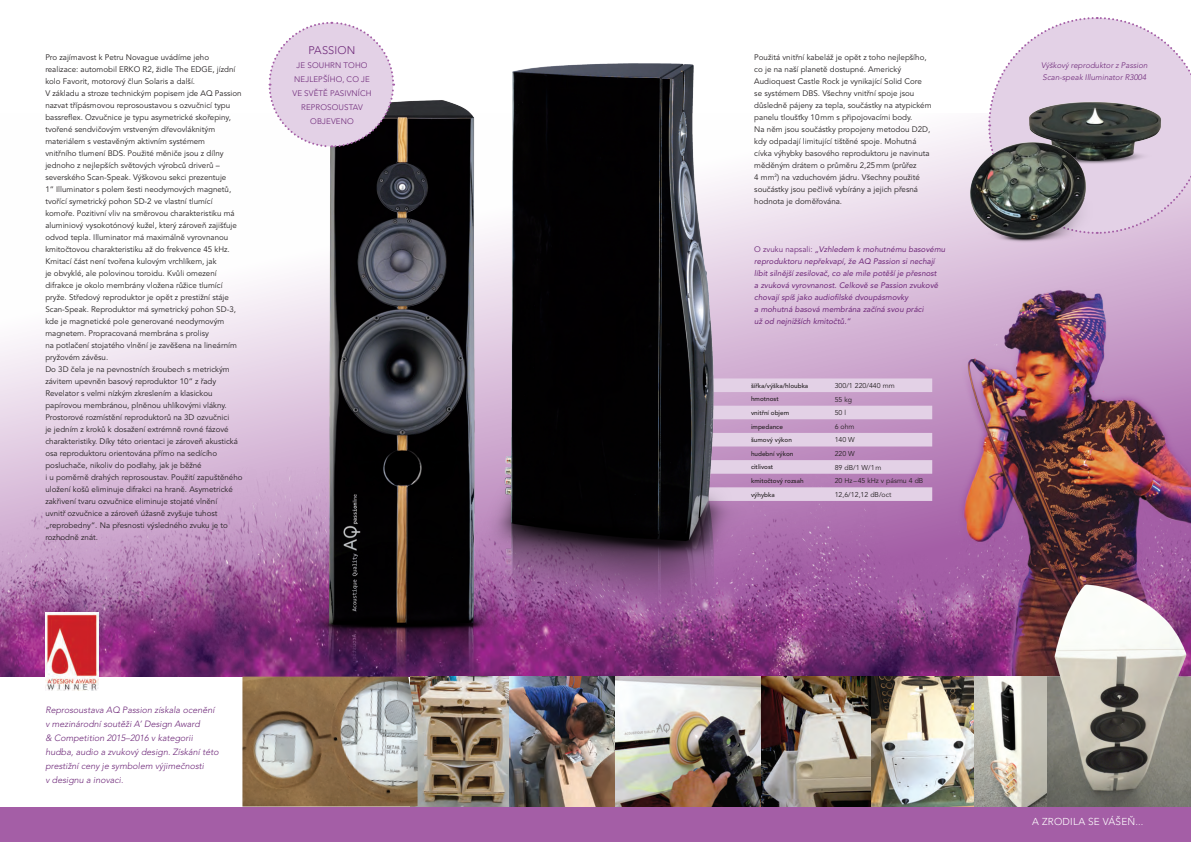
<style>
.page{position:relative;width:1191px;height:842px;background:#fff}
.page>*{position:absolute;margin:0;border:0;box-sizing:border-box;transform-origin:0 0}
.vykrik{font:300 11px "Avenir LTCE";letter-spacing:.015em;color:#6d2778}
.uvod{font:300 10px "Avenir LTCE";letter-spacing:.025em;color:#fff}
.text{font:italic 300 9px/14px "Avenir LTCE";color:#6d2778}
.text-2{font:8px/12px "Avenir LTCE";color:#231f20}
.text-3{font:italic 8px/12px "Avenir LTCE";color:#6d2778}
.vykrik-2{font:300 8px/14px "Avenir LTCE";letter-spacing:.015em;color:#6d2778;text-align:center}
.text-4{font:italic 300 8px "Avenir LTCE";color:#6d2778}
.t1{font:7px "Avenir LTCE";color:#231f20}
.t2{font:500 6.4px "Avenir LTCE";color:#231f20}
.s1{font-style:normal}
</style>
<div class="page">
<svg style="left:0;top:122px;width:1191px;height:345px"></svg>
<img style="left:0;top:467px;width:1191px;height:375px">
<img style="left:951px;top:283px;width:240px;height:394px">
<div style="left:0;top:677px;width:1191px;height:129px;background:#fff"></div>
<img style="left:614px;top:677px;width:147px;height:129px">
<img style="left:417px;top:677px;width:197px;height:129px">
<img style="left:974px;top:677px;width:73px;height:129px">
<img style="left:242px;top:677px;width:175px;height:129px">
<img style="left:761px;top:677px;width:213px;height:129px">
<img style="left:290px;top:100px;width:224px;height:644px">
<svg style="left:987px;top:17px;width:204px;height:218px"></svg>
<img style="left:45px;top:612px;width:54px;height:78px">
<img style="left:1021px;top:91px;width:147px;height:106px">
<img style="left:962px;top:138px;width:164px;height:134px">
<img style="left:1047px;top:574px;width:144px;height:232px">
<svg style="left:267px;top:21px;width:128px;height:127px"></svg>
<svg style="left:781px;top:378px;width:151px;height:123px;background:#d2b2d4"></svg>
<img style="left:482px;top:63px;width:299px;height:580px">
<p class="text-2" style="left:45px;top:51px;width:191px">Pro zajímavost k Petru Novague uvádíme jeho realizace: automobil ERKO R2, židle The EDGE, jízdní kolo Favorit, motorový člun Solaris a další.</p>
<p class="text-2" style="left:45px;top:87px;width:198px">V základu a stroze technickým popisem jde AQ Passion nazvat třípásmovou reprosoustavou s ozvučnicí typu bassreflex. Ozvučnice je typu asymetrické skořepiny, tvořené sendvičovým vrstveným dřevovláknitým materiálem s vestavěným aktivním systémem<br>vnitřního tlumení BDS. Použité měniče jsou z dílny jednoho z nejlepších světových výrobců driverů – severského Scan-Speak. Výškovou sekci prezentuje<br>1“ Illuminator s polem šesti neodymových magnetů, tvořící symetrický pohon SD-2 ve vlastní tlumící komoře. Pozitivní vliv na směrovou charakteristiku má aluminiový vysokotónový kužel, který zároveň zajišťuje odvod tepla. Illuminator má maximálně vyrovnanou kmitočtovou charakteristiku až do frekvence 45 kHz.<br>Kmitací část není tvořena kulovým vrchlíkem, jak<br>je obvyklé, ale polovinou toroidu. Kvůli omezení difrakce je okolo membrány vložena růžice tlumící pryže. Středový reproduktor je opět z prestižní stáje Scan-Speak. Reproduktor má symetrický pohon SD-3, kde je magnetické pole generované neodymovým magnetem. Propracovaná membrána s prolisy<br>na potlačení stojatého vlnění je zavěšena na lineárním pryžovém závěsu.</p>
<p class="text-2" style="left:45px;top:363px;width:186px">Do 3D čela je na pevnostních šroubech s metrickým závitem upevněn basový reproduktor 10“ z řady Revelator s velmi nízkým zkreslením a klasickou papírovou membránou, plněnou uhlíkovými vlákny.</p>
<p class="text-2" style="left:45px;top:411px;width:199px">Prostorové rozmístění reproduktorů na 3D ozvučnici<br>je jedním z kroků k dosažení extrémně rovné fázové charakteristiky. Díky této orientaci je zároveň akustická osa reproduktoru orientována přímo na sedícího posluchače, nikoliv do podlahy, jak je běžné<br>i u poměrně drahých reprosoustav. Použití zapuštěného uložení košů eliminuje difrakci na hraně. Asymetrické zakřivení tvaru ozvučnice eliminuje stojaté vlnění<br>uvnitř ozvučnice a zároveň úžasně zvyšuje tuhost „reprobedny“. Na přesnosti výsledného zvuku je to rozhodně znát.</p>
<p class="vykrik" style="left:309px;top:43px;width:48px">PASSION</p>
<p class="vykrik-2" style="left:292px;top:58px;width:81px">JE SOUHRN TOHO<br>NEJLEPŠÍHO, CO JE<br>VE SVĚTĚ PASIVNÍCH<br>REPROSOUSTAV<br>OBJEVENO</p>
<p class="text-4" style="left:1041px;top:61px;width:108px">Výškový reproduktor z Passion</p>
<p class="text-2" style="left:754px;top:51px;width:179px">Použitá vnitřní kabeláž je opět z toho nejlepšího, co je na naší planetě dostupné. Americký Audioquest Castle Rock je vynikající Solid Core se systémem DBS. Všechny vnitřní spoje jsou důsledně pájeny za tepla, součástky na atypickém panelu tloušťky 10mm s připojovacími body.<br>Na něm jsou součástky propojeny metodou D2D, kdy odpadají limitující tištěné spoje. Mohutná cívka výhybky basového reproduktoru je navinuta měděným drátem o průměru 2,25mm (průřez<br>4 mm<sup>2</sup>) na vzduchovém jádru. Všechny použité součástky jsou pečlivě vybírány a jejich přesná hodnota je doměřována.</p>
<p class="text-4" style="left:1042px;top:73px;width:105px">Scan-speak Illuminator R3004</p>
<p class="text-3" style="left:754px;top:243px;width:192px"><span class="s1">O zvuku napsali:</span> „Vzhledem k mohutnému basovému reproduktoru nepřekvapí, že AQ Passion si nechají líbit silnější zesilovač, co ale mile potěší je přesnost<br>a zvuková vyrovnanost. Celkově se Passion zvukově chovají spíš jako audiofilské dvoupásmovky<br>a mohutná basová membrána začíná svou práci<br>už od nejnižších kmitočtů.“</p>
<p class="t2" style="left:751px;top:381px;width:59px">šířka/výška/hloubka</p>
<p class="t1" style="left:834px;top:381px;width:61px">300/1 220/440 mm</p>
<p class="t2" style="left:751px;top:395px;width:29px">hmotnost</p>
<p class="t1" style="left:834px;top:395px;width:19px">55 kg</p>
<p class="t2" style="left:751px;top:409px;width:40px">vnitřní objem</p>
<p class="t1" style="left:834px;top:408px;width:13px">50 l</p>
<p class="t2" style="left:751px;top:422px;width:33px">impedance</p>
<p class="t1" style="left:834px;top:422px;width:21px">6 ohm</p>
<p class="t2" style="left:751px;top:436px;width:42px">šumový výkon</p>
<p class="t1" style="left:834px;top:436px;width:22px">140 W</p>
<p class="t2" style="left:751px;top:449px;width:44px">hudební výkon</p>
<p class="t1" style="left:834px;top:449px;width:22px">220 W</p>
<p class="t2" style="left:751px;top:463px;width:24px">citlivost</p>
<p class="t1" style="left:834px;top:463px;width:48px">89 dB/1 W/1m</p>
<p class="t2" style="left:751px;top:477px;width:54px">kmitočtový rozsah</p>
<p class="t1" style="left:834px;top:476px;width:90px">20 Hz–45 kHz v pásmu 4 dB</p>
<p class="t2" style="left:751px;top:490px;width:25px">výhybka</p>
<p class="t1" style="left:834px;top:490px;width:58px">12,6/12,12 dB/oct</p>
<p class="text" style="left:45px;top:702px;width:175px">Reprosoustava AQ Passion získala ocenění v mezinárodní soutěži A’ Design Award<br>&amp; Competition 2015–2016 v kategorii hudba, audio a zvukový design. Získání této prestižní ceny je symbolem výjimečnosti<br>v designu a inovaci.</p>
<p class="uvod" style="left:1032px;top:816px;width:113px">A ZRODILA SE VÁŠEŇ...</p>
</div>
